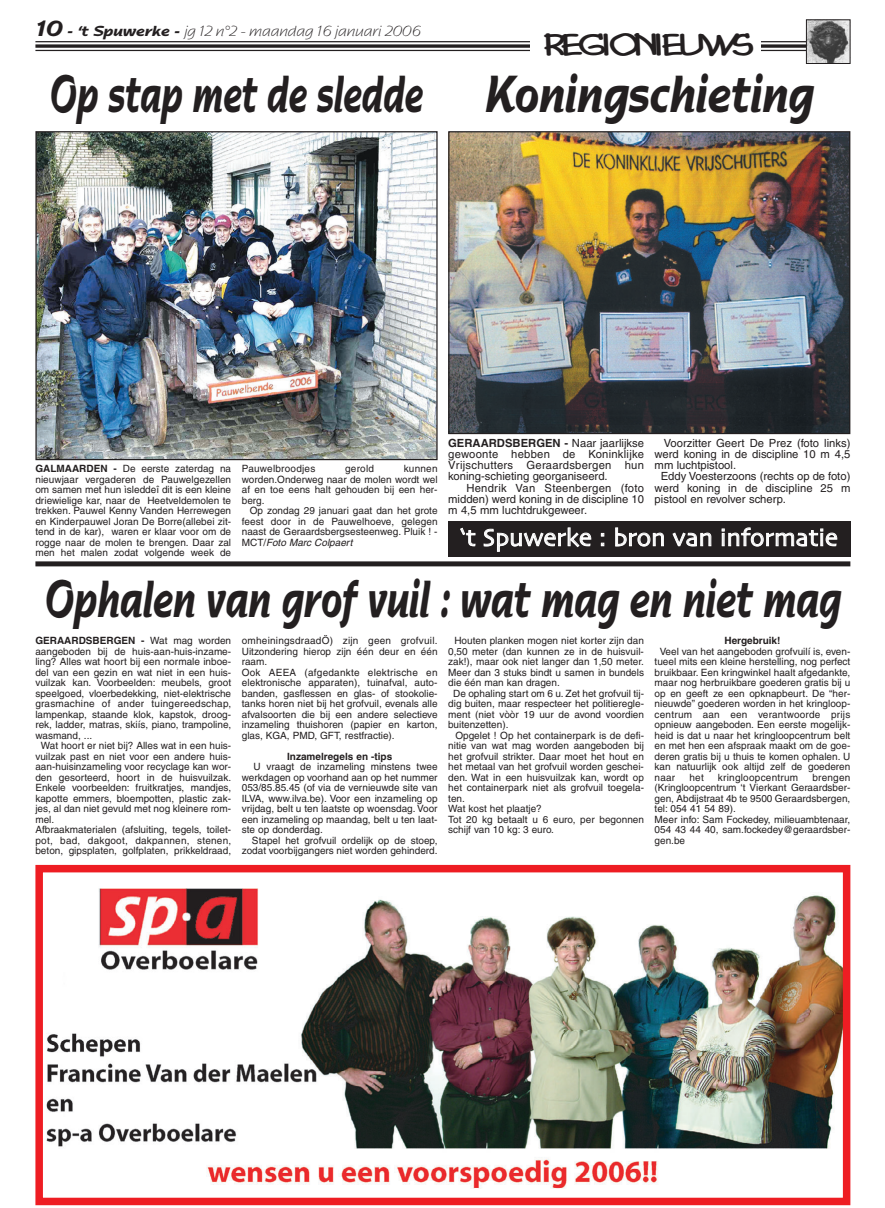
<style>
.page{position:relative;width:885px;height:1208px;background:#fff}
.page>*{position:absolute;margin:0;border:0;box-sizing:border-box;transform-origin:0 0}
.t1{font:700 53.75px "Nadianne";color:#231f20;scale:.65 1}
.t2{font:700 53.75px "Nadianne";color:#231f20;scale:.6 1}
.t3{font:30px "Cosmic";letter-spacing:-.06em;color:#231f20;scale:1.5 1}
.t4{font:25px "Skia";color:#fff}
.t5{font:15px "Nadianne";color:#231f20}
.t6{font:11.25px/11.2px "Helvetica";color:#231f20;text-align:justify}
.t7{font:10px/10.5px "Helvetica";color:#231f20;text-align:justify}
.t8{font:10px "Helvetica";letter-spacing:.02em;color:#231f20}
.t9{font:700 10px "Helvetica";color:#231f20}
.s1{font-weight:700;font-size:22.5px}
.s2{font-weight:700}
.s3{font-style:italic}
.s4{font-weight:400}
</style>
<div class="page">
<hr style="left:35px;top:41px;width:815px;height:1px;background:#231f20">
<svg style="left:35px;top:44px;width:771px;height:4px;background:#474444"></svg>
<hr style="left:35px;top:50px;width:815px;height:1px;background:#231f20">
<img style="left:808px;top:21px;width:40px;height:41px">
<div style="left:806px;top:19px;width:44px;height:45px;border:1px solid #231f20"></div>
<div style="left:530px;top:27px;width:231px;height:37px;background:#fff"></div>
<img style="left:46px;top:888px;width:795px;height:301px">
<div style="left:35px;top:865px;width:815px;height:340px;border:8px solid #ee1d23"></div>
<img style="left:37px;top:133px;width:399px;height:325px">
<div style="left:35px;top:131px;width:403px;height:329px;border:1px solid #231f20"></div>
<img style="left:450px;top:133px;width:398px;height:299px">
<div style="left:448px;top:131px;width:402px;height:303px;border:1px solid #231f20"></div>
<div style="left:35px;top:561px;width:815px;height:5px;background:#231f20"></div>
<div style="left:448px;top:521px;width:402px;height:35px;background:#231f20"></div>
<h3 class="t5" style="left:35px;top:23px;width:387px"><span class="s1">10</span> <span class="s2">- ‘t Spuwerke -</span> jg 12 n°2 - maandag 16 januari 2006</h3>
<h2 class="t3" style="left:541px;top:27px;width:141px">REGIONIEUWS</h2>
<h1 class="t2" style="left:50px;top:75px;width:1275px">Op stap met de sledde Koningschieting</h1>
<p class="t6" style="left:448px;top:438px;width:197px"><span class="s2">GERAARDSBERGEN -</span> Naar jaarlijkse gewoonte hebben de Koninklijke Vrijschutters Geraardsbergen hun koning-schieting georganiseerd.</p>
<p class="t6" style="left:448px;top:483px;width:197px;text-indent:18px">Hendrik Van Steenbergen (foto midden) werd koning in de discipline 10 m 4,5 mm luchtdrukgeweer.</p>
<p class="t6" style="left:664px;top:438px;width:188px">Voorzitter Geert De Prez (foto links)</p>
<p class="t6" style="left:655px;top:449px;width:197px">werd koning in de discipline 10 m 4,5</p>
<p class="t6" style="left:655px;top:460px;width:83px">mm luchtpistool.</p>
<p class="t6" style="left:661px;top:472px;width:191px">Eddy Voesterzoons (rechts op de foto)</p>
<p class="t6" style="left:655px;top:483px;width:197px">werd koning in de discipline 25 m</p>
<p class="t6" style="left:655px;top:494px;width:133px">pistool en revolver scherp.</p>
<h3 class="t4" style="left:461px;top:528px;width:379px">‘t Spuwerke : bron van informatie</h3>
<p class="t7" style="left:35px;top:464px;width:197px"><span class="s2">GALMAARDEN -</span> De eerste zaterdag na nieuwjaar vergaderen de Pauwelgezellen om samen met hun ìsleddeî dit is een kleine driewielige kar, naar de Heetveldemolen te trekken. Pauwel Kenny Vanden Herrewegen en Kinderpauwel Joran De Borre(allebei zit&shy;tend in de kar), waren er klaar voor om de rogge naar de molen te brengen. Daar zal men het malen zodat volgende week de</p>
<p class="t8" style="left:242px;top:465px;width:75px">Pauwelbroodjes</p>
<p class="t7" style="left:345px;top:464px;width:30px">gerold</p>
<p class="t7" style="left:242px;top:464px;width:197px;text-indent:162px">kunnen worden.Onderweg naar de molen wordt wel af en toe eens halt gehouden bij een her&shy;berg.</p>
<p class="t7" style="left:242px;top:506px;width:197px;text-indent:8px">Op zondag 29 januari gaat dan het grote feest door in de Pauwelhoeve, gelegen naast de Geraardsbergsesteenweg. Pluik ! - MCT/<span class="s3">Foto Marc Colpaert</span></p>
<h1 class="t1" style="left:44px;top:580px;width:1227px">Ophalen van grof vuil : wat mag en niet mag</h1>
<p class="t9" style="left:35px;top:637px;width:197px">GERAARDSBERGEN - <span class="s4">Wat mag worden</span></p>
<p class="t7" style="left:35px;top:647px;width:197px">aangeboden bij de huis-aan-huis-inzame-</p>
<p class="t7" style="left:35px;top:657px;width:197px">ling? Alles wat hoort bij een normale inboe-</p>
<p class="t7" style="left:35px;top:668px;width:197px">del van een gezin en wat niet in een huis-</p>
<p class="t7" style="left:35px;top:678px;width:197px">vuilzak kan. Voorbeelden: meubels, groot</p>
<p class="t7" style="left:35px;top:689px;width:197px">speelgoed, vloerbedekking, niet-elektrische</p>
<p class="t8" style="left:35px;top:700px;width:197px">grasmachine of ander tuingereedschap,</p>
<p class="t7" style="left:35px;top:710px;width:197px">lampenkap, staande klok, kapstok, droog-</p>
<p class="t7" style="left:35px;top:720px;width:197px">rek, ladder, matras, skiís, piano, trampoline,</p>
<p class="t7" style="left:35px;top:731px;width:58px">wasmand, ...</p>
<p class="t7" style="left:41px;top:741px;width:192px">Wat hoort er niet bij? Alles wat in een huis-</p>
<p class="t7" style="left:35px;top:752px;width:197px">vuilzak past en niet voor een andere huis-</p>
<p class="t7" style="left:35px;top:762px;width:197px">aan-huisinzameling voor recyclage kan wor-</p>
<p class="t7" style="left:35px;top:773px;width:197px">den gesorteerd, hoort in de huisvuilzak.</p>
<p class="t7" style="left:35px;top:783px;width:197px">Enkele voorbeelden: fruitkratjes, mandjes,</p>
<p class="t7" style="left:35px;top:794px;width:197px">kapotte emmers, bloempotten, plastic zak-</p>
<p class="t7" style="left:35px;top:804px;width:197px">jes, al dan niet gevuld met nog kleinere rom-</p>
<p class="t7" style="left:35px;top:815px;width:20px">mel.</p>
<p class="t7" style="left:35px;top:825px;width:197px">Afbraakmaterialen (afsluiting, tegels, toilet-</p>
<p class="t8" style="left:35px;top:836px;width:197px">pot, bad, dakgoot, dakpannen, stenen,</p>
<p class="t7" style="left:35px;top:846px;width:197px">beton, gipsplaten, golfplaten, prikkeldraad,</p>
<p class="t7" style="left:242px;top:636px;width:197px;text-align:left">omheiningsdraadÖ) zijn geen grofvuil.<br>Uitzondering hierop zijn één deur en één raam.<br>Ook AEEA (afgedankte elektrische en elektronische apparaten), tuinafval, auto&shy;banden, gasflessen en glas- of stookolie&shy;tanks horen niet bij het grofvuil, evenals alle afvalsoorten die bij een andere selectieve inzameling thuishoren (papier en karton, glas, KGA, PMD, GFT, restfractie).</p>
<p class="t9" style="left:287px;top:752px;width:107px">Inzamelregels en -tips</p>
<p class="t7" style="left:242px;top:762px;width:197px;text-indent:12px">U vraagt de inzameling minstens twee werkdagen op voorhand aan op het nummer 053/85.85.45 (of via de vernieuwde site van ILVA, www.ilva.be). Voor een inzameling op vrijdag, belt u ten laatste op woensdag. Voor een inzameling op maandag, belt u ten laat&shy;ste op donderdag.</p>
<p class="t7" style="left:242px;top:836px;width:197px;text-align:right">Stapel het grofvuil ordelijk op de stoep, zodat voorbijgangers niet worden gehinderd.</p>
<p class="t9" style="left:724px;top:637px;width:58px">Hergebruik!</p>
<p class="t7" style="left:655px;top:647px;width:197px;text-indent:5px">Veel van het aangeboden grofvuilí is, even&shy;tueel mits een kleine herstelling, nog perfect bruikbaar. Een kringwinkel haalt afgedankte, maar nog herbruikbare goederen gratis bij u op en geeft ze een opknapbeurt. De “her&shy;nieuwde” goederen worden in het kringloop&shy;centrum aan een verantwoorde prijs opnieuw aangeboden. Een eerste mogelijk&shy;heid is dat u naar het kringloopcentrum belt en met hen een afspraak maakt om de goe&shy;deren gratis bij u thuis te komen ophalen. U kan natuurlijk ook altijd zelf de goederen naar</p>
<p class="t7" style="left:454px;top:636px;width:191px">Houten planken mogen niet korter zijn dan</p>
<p class="t7" style="left:448px;top:647px;width:197px">0,50 meter (dan kunnen ze in de huisvuil-</p>
<p class="t7" style="left:448px;top:657px;width:197px">zak!), maar ook niet langer dan 1,50 meter.</p>
<p class="t7" style="left:448px;top:668px;width:197px">Meer dan 3 stuks bindt u samen in bundels</p>
<p class="t7" style="left:448px;top:678px;width:113px">die één man kan dragen.</p>
<p class="t7" style="left:453px;top:689px;width:192px">De ophaling start om 6 u. Zet het grofvuil tij-</p>
<p class="t7" style="left:448px;top:699px;width:197px">dig buiten, maar respecteer het politieregle-</p>
<p class="t7" style="left:448px;top:710px;width:197px">ment (niet vòòr 19 uur de avond voordien</p>
<p class="t7" style="left:448px;top:720px;width:62px">buitenzetten).</p>
<p class="t7" style="left:455px;top:731px;width:190px">Opgelet ! Op het containerpark is de defi-</p>
<p class="t7" style="left:448px;top:741px;width:197px">nitie van wat mag worden aangeboden bij</p>
<p class="t7" style="left:448px;top:752px;width:197px">het grofvuil strikter. Daar moet het hout en</p>
<p class="t7" style="left:448px;top:762px;width:197px">het metaal van het grofvuil worden geschei-</p>
<p class="t7" style="left:448px;top:773px;width:197px">den. Wat in een huisvuilzak kan, wordt op</p>
<p class="t7" style="left:448px;top:783px;width:197px">het containerpark niet als grofvuil toegela-</p>
<p class="t7" style="left:448px;top:794px;width:18px">ten.</p>
<p class="t7" style="left:448px;top:804px;width:95px">Wat kost het plaatje?</p>
<p class="t7" style="left:448px;top:815px;width:197px">Tot 20 kg betaalt u 6 euro, per begonnen</p>
<p class="t7" style="left:448px;top:825px;width:107px">schijf van 10 kg: 3 euro.</p>
<p class="t7" style="left:655px;top:773px;width:197px;text-align:left;text-indent:158px">brengen (Kringloopcentrum ‘t Vierkant Geraardsber&shy;gen, Abdijstraat 4b te 9500 Geraardsbergen, tel: 054 41 54 89).<br>Meer info: Sam Fockedey, milieuambtenaar,<br>054 43 44 40, sam.fockedey@geraardsber&shy;gen.be</p>
<p class="t7" style="left:689px;top:773px;width:16px">het</p>
<p class="t8" style="left:718px;top:773px;width:82px">kringloopcentrum</p>
</div>
